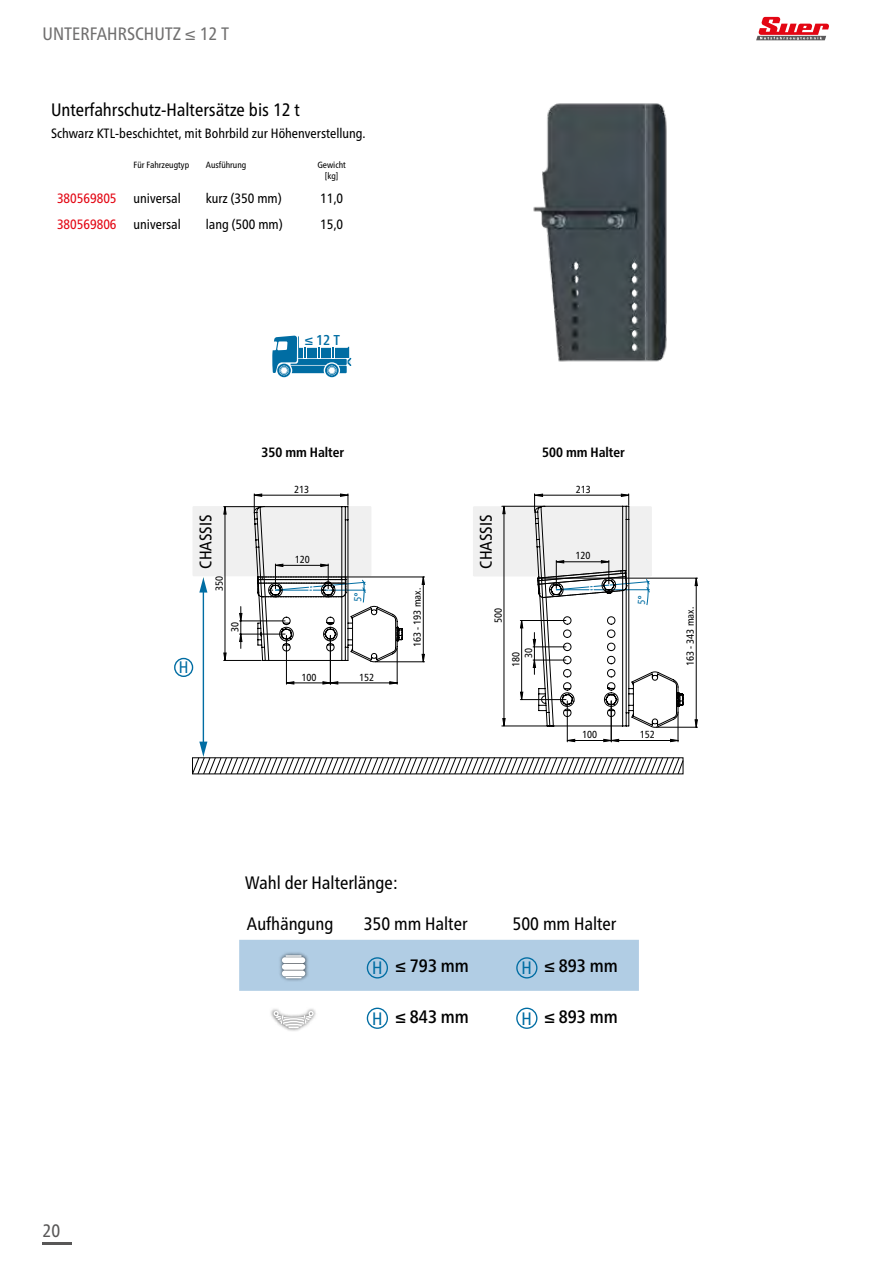
<style>
.page{position:relative;width:893px;height:1263px;background:#fff}
.page>*{position:absolute;margin:0;border:0;box-sizing:border-box;transform-origin:0 0}
.t1{font:condensed 18px "Frutiger Neue LTW1 G";color:#000}
.t2{font:500 condensed 18px "Frutiger Neue LTW1 G";color:#000}
.t3{font:condensed 18px "Frutiger Neue LTW1 G";color:#706f6f}
.t4{font:condensed 18px "Frutiger Neue LTW1 G";color:#006da3}
.t5{font:condensed 18px "Frutiger Neue LTW1 G";color:#585757}
.t6{font:condensed 16.8px "Frutiger Neue LTW1 G";color:#000}
.t7{font:condensed 16.8px "Frutiger Neue LTW1 G";color:#006da3}
.t8{font:500 condensed 14.25px "Frutiger Neue LTW1 G";color:#006da3}
.t9{font:condensed 13.5px "Frutiger Neue LTW1 G";color:#000}
.t10{font:700 condensed 13.5px "Frutiger Neue LTW1 G";color:#000}
.t11{font:condensed 13.5px "Frutiger Neue LTW1 G";color:#e30613}
.t12{font:condensed 10.2px/12.8px "Frutiger Neue LTW1 G";color:#000}
.t13{font:condensed 9px/10.8px "Frutiger Neue LTW1 G";color:#000;text-align:center}
</style>
<div class="page">
<svg style="left:756px;top:17px;width:73px;height:23px"></svg>
<hr style="left:43px;top:1242px;width:29px;height:2px;background:#585757">
<hr style="left:539px;top:578px;width:158px;height:1px;background:#000">
<hr style="left:656px;top:727px;width:41px;height:1px;background:#000">
<svg style="left:695px;top:578px;width:3px;height:149px"></svg>
<div style="left:174px;top:658px;width:19px;height:19px;border:1px solid #006da3;border-radius:50%"></div>
<img style="left:533px;top:103px;width:134px;height:259px">
<div style="left:270px;top:1007px;width:48px;height:25px;background:#000;opacity:.75"></div>
<svg style="left:273px;top:1010px;width:41px;height:18px"></svg>
<div style="left:239px;top:940px;width:400px;height:51px;background:#b1cde4"></div>
<div style="left:282px;top:964px;width:23px;height:6px;background:#fff;border-radius:3px"></div>
<div style="left:282px;top:970px;width:23px;height:6px;background:#fff;border-radius:3px"></div>
<div style="left:367px;top:957px;width:21px;height:21px;border:1px solid #006da3;border-radius:50%"></div>
<div style="left:367px;top:1008px;width:21px;height:21px;border:1px solid #006da3;border-radius:50%"></div>
<div style="left:516px;top:957px;width:21px;height:21px;border:1px solid #006da3;border-radius:50%"></div>
<div style="left:516px;top:1008px;width:21px;height:21px;border:1px solid #006da3;border-radius:50%"></div>
<svg style="left:272px;top:335px;width:79px;height:42px"></svg>
<svg style="left:192px;top:494px;width:492px;height:280px"></svg>
<h1 class="t3" style="left:43px;top:23px;width:188px">UNTERFAHRSCHUTZ ≤ 12 T</h1>
<h1 class="t1" style="left:51px;top:99px;width:250px">Unterfahrschutz-Haltersätze bis 12 t</h1>
<p class="t9" style="left:51px;top:126px;width:316px">Schwarz KTL-beschichtet, mit Bohrbild zur Höhenverstellung.</p>
<p class="t13" style="left:134px;top:160px;width:57px">Für Fahrzeugtyp</p>
<p class="t13" style="left:206px;top:160px;width:42px">Ausführung</p>
<p class="t13" style="left:317px;top:160px;width:30px">Gewicht [kg]</p>
<p class="t11" style="left:57px;top:190px;width:61px">380569805</p>
<p class="t9" style="left:134px;top:190px;width:49px">universal</p>
<p class="t9" style="left:206px;top:190px;width:77px">kurz (350 mm)</p>
<p class="t9" style="left:320px;top:190px;width:24px">11,0</p>
<p class="t11" style="left:57px;top:216px;width:61px">380569806</p>
<p class="t9" style="left:134px;top:216px;width:49px">universal</p>
<p class="t9" style="left:206px;top:216px;width:78px">lang (500 mm)</p>
<p class="t9" style="left:320px;top:216px;width:24px">15,0</p>
<p class="t8" style="left:305px;top:332px;width:37px">≤ 12 T</p>
<p class="t7" style="left:179px;top:657px;width:11px">H</p>
<p class="t10" style="left:262px;top:445px;width:84px">350 mm Halter</p>
<p class="t10" style="left:542px;top:445px;width:84px">500 mm Halter</p>
<p class="t12" style="left:294px;top:483px;width:17px">213</p>
<p class="t6" style="left:196px;top:569px;width:56px;rotate:-90deg">CHASSIS</p>
<p class="t6" style="left:476px;top:569px;width:56px;rotate:-90deg">CHASSIS</p>
<p class="t12" style="left:295px;top:553px;width:17px">120</p>
<p class="t12" style="left:213px;top:590px;width:17px;rotate:-90deg">350</p>
<p class="t12" style="left:229px;top:632px;width:12px;rotate:-90deg">30</p>
<p class="t12" style="left:301px;top:671px;width:17px">100</p>
<p class="t12" style="left:359px;top:671px;width:17px">152</p>
<p class="t12" style="left:411px;top:647px;width:61px;rotate:-90deg">163 - 193 max.</p>
<p class="t12" style="left:492px;top:623px;width:17px;rotate:-90deg">500</p>
<p class="t12" style="left:509px;top:658px;width:12px;text-indent:-9px;rotate:-90deg">180<br>30</p>
<p class="t12" style="left:576px;top:483px;width:17px">213</p>
<p class="t12" style="left:576px;top:549px;width:17px">120</p>
<p class="t12" style="left:582px;top:728px;width:17px">100</p>
<p class="t12" style="left:640px;top:728px;width:17px">152</p>
<p class="t12" style="left:684px;top:666px;width:61px;rotate:-90deg">163 - 343 max.</p>
<h1 class="t1" style="left:245px;top:872px;width:154px">Wahl der Halterlänge:</h1>
<h1 class="t1" style="left:247px;top:913px;width:88px">Aufhängung</h1>
<h1 class="t1" style="left:364px;top:913px;width:105px">350 mm Halter</h1>
<h1 class="t1" style="left:513px;top:913px;width:105px">500 mm Halter</h1>
<h1 class="t2" style="left:395px;top:955px;width:75px">≤ 793 mm</h1>
<h1 class="t2" style="left:544px;top:955px;width:75px">≤ 893 mm</h1>
<h1 class="t2" style="left:395px;top:1006px;width:75px">≤ 843 mm</h1>
<h1 class="t2" style="left:544px;top:1006px;width:75px">≤ 893 mm</h1>
<h1 class="t4" style="left:372px;top:957px;width:12px">H</h1>
<h1 class="t4" style="left:372px;top:1008px;width:12px">H</h1>
<h1 class="t4" style="left:522px;top:957px;width:12px">H</h1>
<h1 class="t4" style="left:522px;top:1008px;width:12px">H</h1>
<h1 class="t5" style="left:43px;top:1220px;width:19px">20</h1>
</div>
